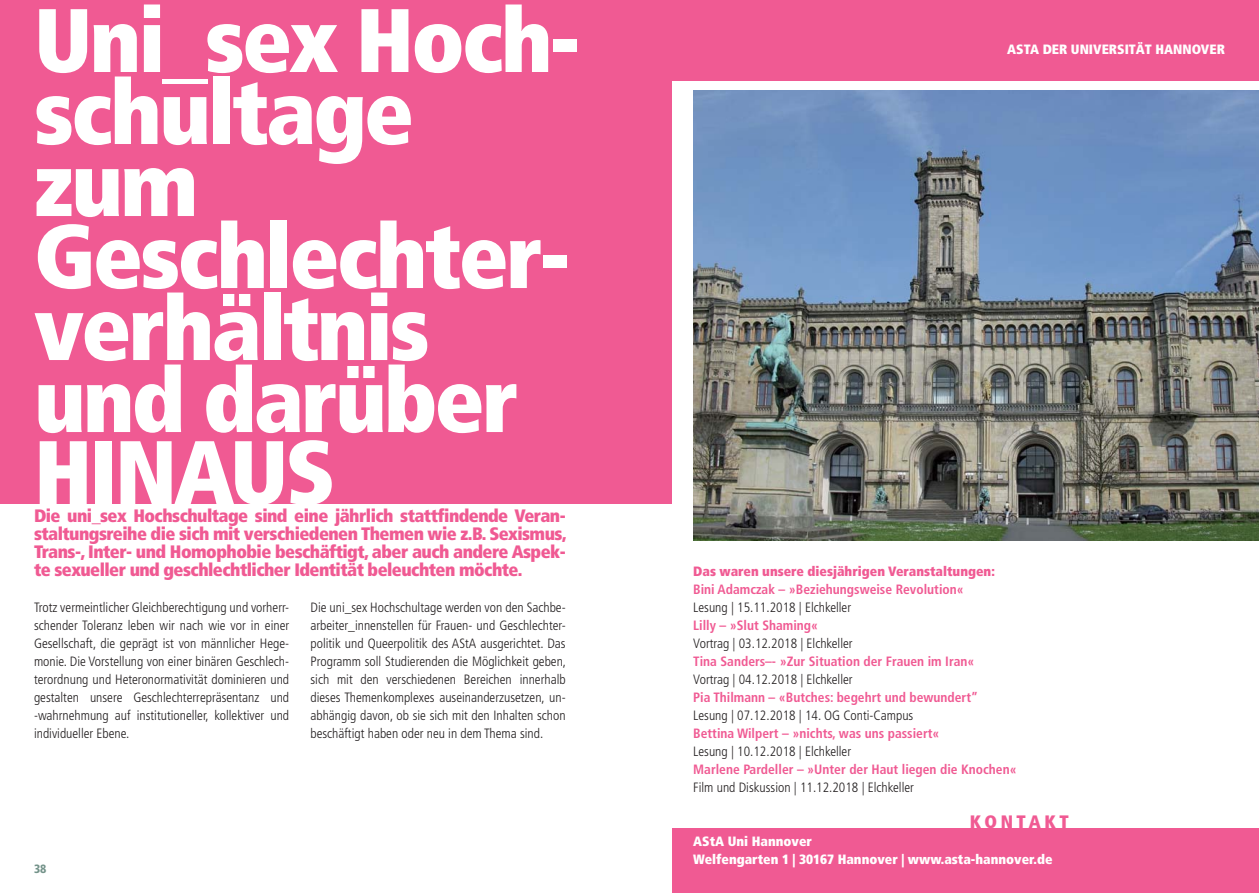
<style>
.page{position:relative;width:1259px;height:893px;background:#fff}
.page>*{position:absolute;margin:0;border:0;box-sizing:border-box;transform-origin:0 0}
.t1{font:900 condensed 90px/72px "Frutiger";letter-spacing:-.03em;color:#fff}
.t2{font:900 condensed 18px/18px "Frutiger";letter-spacing:-.03em;color:#f05a93;text-align:justify}
.t3{font:900 condensed 18px "Frutiger";letter-spacing:.2em;color:#f05a93}
.t4{font:300 condensed 13.5px/18px "Frutiger";color:#231f20;text-align:justify}
.t5{font:700 condensed 13.5px "Frutiger";color:#f05a93}
.t6{font:900 condensed 13.5px/18px "Frutiger";color:#fff}
.t7{font:900 condensed 13.5px "Frutiger";color:#f05a93}
.t8{font:900 condensed 12px "Frutiger";color:#74938a}
</style>
<div class="page">
<div style="left:0;top:0;width:1259px;height:504px;background:#f05a93"></div>
<div style="left:672px;top:81px;width:587px;height:441px;background:#fff"></div>
<img style="left:693px;top:90px;width:566px;height:450px">
<div style="left:672px;top:828px;width:587px;height:65px;background:#f05a93"></div>
<h1 class="t1" style="left:34px;top:12px;width:547px">Uni_sex Hoch&shy;schultage zum<br>Geschlechter&shy;verhältnis und darüber<br>HINAUS</h1>
<p class="t2" style="left:34px;top:508px;width:534px">Die uni_sex Hochschultage sind eine jährlich stattfindende Veran&shy;staltungsreihe die sich mit verschiedenen Themen wie z.B. Sexismus, Trans-, Inter- und Homophobie beschäftigt, aber auch andere Aspek&shy;te sexueller und geschlechtlicher Identität beleuchten möchte.</p>
<p class="t4" style="left:34px;top:599px;width:257px">Trotz vermeintlicher Gleichberechtigung und vorherr&shy;schender Toleranz leben wir nach wie vor in einer Gesellschaft, die geprägt ist von männlicher Hege&shy;monie. Die Vorstellung von einer binären Geschlech&shy;terordnung und Heteronormativität dominieren und gestalten unsere Geschlechterrepräsentanz und -wahrnehmung auf institutioneller, kollektiver und individueller Ebene.</p>
<p class="t4" style="left:310px;top:599px;width:257px">Die uni_sex Hochschultage werden von den Sachbe&shy;arbeiter_innenstellen für Frauen- und Geschlechter&shy;politik und Queerpolitik des AStA ausgerichtet. Das Programm soll Studierenden die Möglichkeit geben, sich mit den verschiedenen Bereichen innerhalb dieses Themenkomplexes auseinanderzusetzen, un&shy;abhängig davon, ob sie sich mit den Inhalten schon beschäftigt haben oder neu in dem Thema sind.</p>
<p class="t8" style="left:34px;top:864px;width:14px">38</p>
<p class="t6" style="left:1007px;top:41px;width:219px">ASTA DER UNIVERSITÄT HANNOVER</p>
<p class="t7" style="left:693px;top:566px;width:303px">Das waren unsere diesjährigen Veranstaltungen:</p>
<p class="t5" style="left:693px;top:584px;width:272px">Bini Adamczak – »Beziehungsweise Revolution«</p>
<p class="t4" style="left:693px;top:599px;width:159px">Lesung | 15.11.2018 | Elchkeller</p>
<p class="t5" style="left:693px;top:620px;width:126px">Lilly – »Slut Shaming«</p>
<p class="t4" style="left:693px;top:635px;width:161px">Vortrag | 03.12.2018 | Elchkeller</p>
<p class="t5" style="left:693px;top:656px;width:283px">Tina Sanders–- »Zur Situation der Frauen im Iran«</p>
<p class="t4" style="left:693px;top:671px;width:161px">Vortrag | 04.12.2018 | Elchkeller</p>
<p class="t5" style="left:693px;top:692px;width:286px">Pia Thilmann – «Butches: begehrt und bewundert”</p>
<p class="t4" style="left:693px;top:707px;width:222px">Lesung | 07.12.2018 | 14. OG Conti-Campus</p>
<p class="t5" style="left:693px;top:728px;width:248px">Bettina Wilpert – »nichts, was uns passiert«</p>
<p class="t4" style="left:693px;top:743px;width:159px">Lesung | 10.12.2018 | Elchkeller</p>
<p class="t5" style="left:693px;top:764px;width:325px">Marlene Pardeller – »Unter der Haut liegen die Knochen«</p>
<p class="t4" style="left:693px;top:779px;width:222px">Film und Diskussion | 11.12.2018 | Elchkeller</p>
<h2 class="t3" style="left:969px;top:814px;width:100px">KONTAKT</h2>
<p class="t6" style="left:693px;top:833px;width:361px">AStA Uni Hannover<br>Welfengarten 1 | 30167 Hannover | www.asta-hannover.de</p>
</div>
